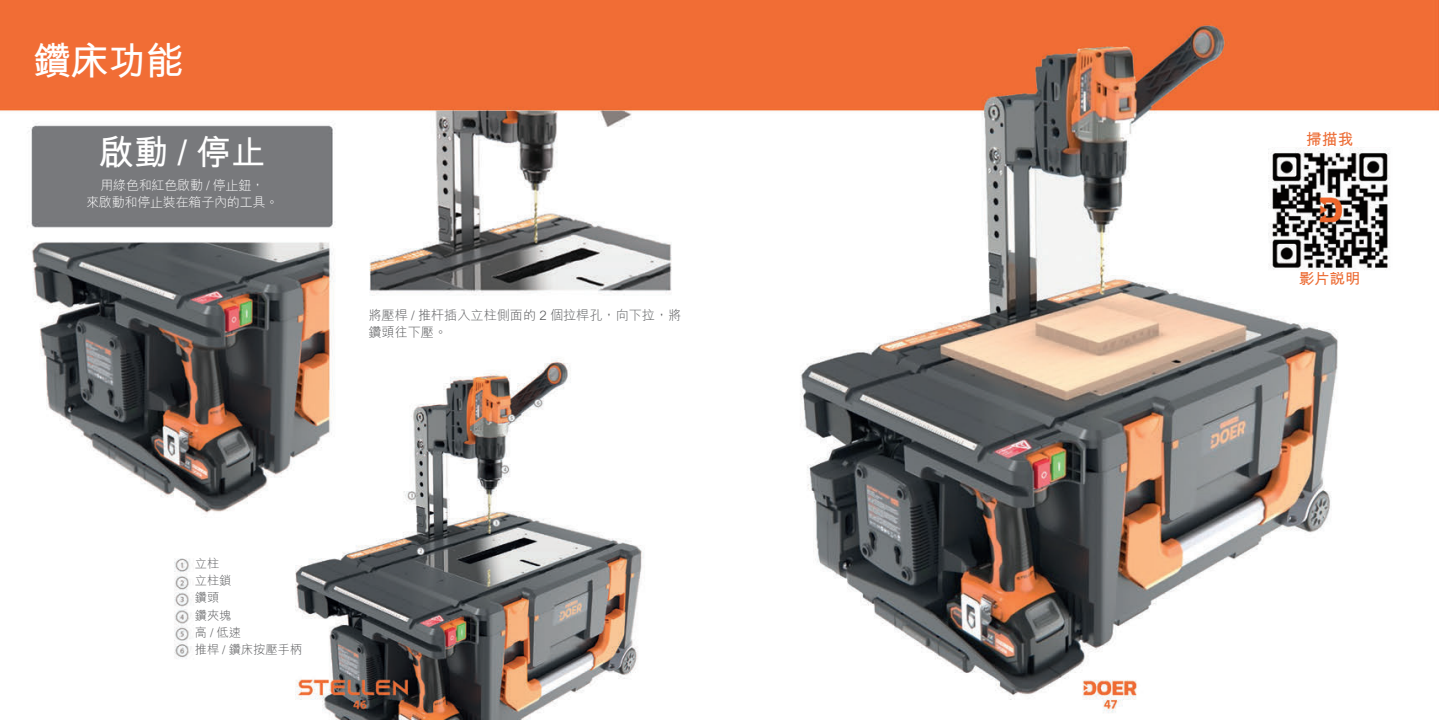
<style>
.page{position:relative;width:1439px;height:720px;background:#fff}
.page>*{position:absolute;margin:0;border:0;box-sizing:border-box;transform-origin:0 0}
.t1{font:700 38.5px "M Hei HK";color:#fff}
.text{font:700 35px "M Hei HK";color:#fff}
.t2{font:700 15.75px "M Hei HK";letter-spacing:-.025em;color:#ec6d36}
.text-2{font:300 13.12px/17.5px "M Hei HK";color:#57585a}
.text-3{font:300 13.12px "M Hei HK";letter-spacing:-.025em;color:#fff}
.text-4{font:300 12.25px "M Hei HK";color:#57585a}
</style>
<div class="page">
<img style="left:0;top:0;width:1439px;height:719px">
<img style="left:1268px;top:148px;width:123px;height:123px">
<p class="t1" style="left:33px;top:33px;width:153px">鑽床功能</p>
<p class="text" style="left:99px;top:127px;width:169px">啟動 / 停止</p>
<p class="text-3" style="left:100px;top:176px;width:165px">用綠色和紅色啟動 / 停止鈕，</p>
<p class="text-3" style="left:86px;top:193px;width:194px">來啟動和停止裝在箱子內的工具。</p>
<p class="text-2" style="left:368px;top:305px;width:314px">將壓桿 / 推杆插入立柱側面的 2 個拉桿孔，向下拉，將鑽頭往下壓。</p>
<p class="text-4" style="left:195px;top:554px;width:26px">立柱</p>
<p class="text-4" style="left:195px;top:571px;width:38px">立柱鎖</p>
<p class="text-4" style="left:195px;top:589px;width:26px">鑽頭</p>
<p class="text-4" style="left:195px;top:606px;width:38px">鑽夾塊</p>
<p class="text-4" style="left:195px;top:623px;width:48px">高/低速</p>
<p class="text-4" style="left:195px;top:641px;width:109px">推桿 / 鑽床按壓手柄</p>
<p class="t2" style="left:1306px;top:128px;width:49px">掃描我</p>
<p class="t2" style="left:1299px;top:266px;width:63px">影片說明</p>
</div>
